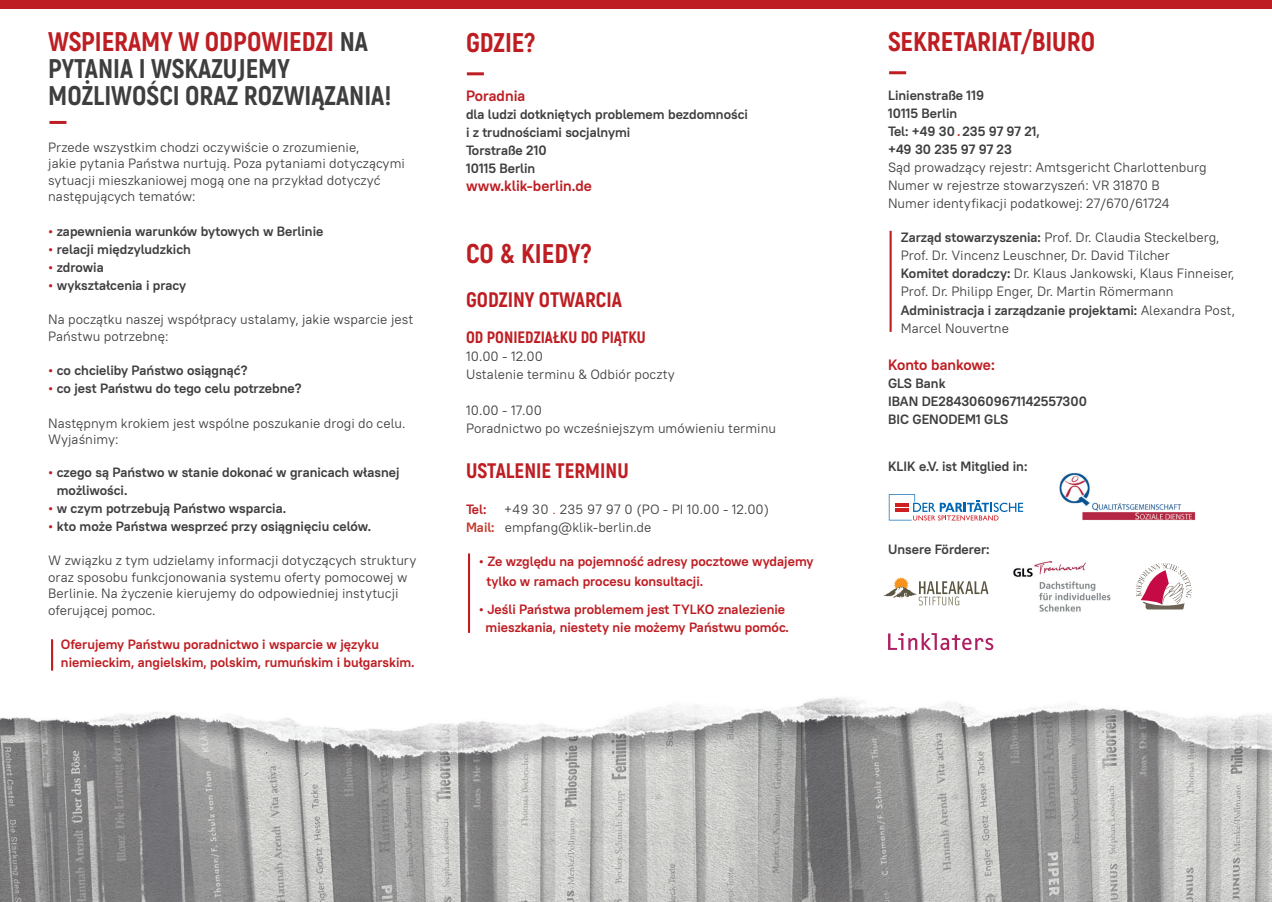
<style>
.page{position:relative;width:1272px;height:902px;background:#fff}
.page>*{position:absolute;margin:0;border:0;box-sizing:border-box;transform-origin:0 0}
.t1{font:800 27px/27px "Akrobat";color:#3e3e3f}
.t2{font:800 27px "Akrobat";color:#be1d22}
.t3{font:800 21px "Akrobat";color:#be1d22}
.t4{font:800 16.5px "Akrobat";color:#be1d22}
.t5{font:700 15px "PT Root UI";color:#be1d22}
.t6{font:13.5px/18px "PT Root UI";color:#3e3e3f}
.t7{font:700 13.5px/18px "PT Root UI";color:#3e3e3f}
.t8{font:700 13.5px/18px "PT Root UI";color:#be1d22}
.s1{color:#be1d22}
.s2{font-family:"Geogrotesque";font-weight:500;color:#be1d22}
.s3{color:#c3392d}
.s4{font-weight:700;color:#c3392d}
.s5{font-family:"Geogrotesque";font-weight:500}
.s6{font-weight:700}
</style>
<div class="page">
<img style="left:0;top:512px;width:1271px;height:389px">
<hr style="left:49px;top:121px;width:17px;height:3px;background:#be1d22">
<hr style="left:467px;top:72px;width:17px;height:3px;background:#be1d22">
<hr style="left:51px;top:639px;width:2px;height:31px;background:#be1d22">
<hr style="left:889px;top:231px;width:2px;height:101px;background:#be1d22">
<hr style="left:889px;top:71px;width:17px;height:3px;background:#be1d22">
<div style="left:0;top:0;width:1271px;height:8px;background:#be1d22"></div>
<hr style="left:468px;top:553px;width:2px;height:79px;background:#be1d22">
<div style="left:885px;top:491px;width:141px;height:33px;background:#fff"></div>
<svg style="left:888px;top:494px;width:135px;height:26px"></svg>
<img style="left:1056px;top:473px;width:139px;height:49px">
<svg style="left:1135px;top:563px;width:56px;height:46px"></svg>
<div style="left:880px;top:576px;width:111px;height:30px;background:#fff"></div>
<svg style="left:883px;top:577px;width:105px;height:28px"></svg>
<img style="left:1012px;top:561px;width:99px;height:51px">
<svg style="left:888px;top:632px;width:105px;height:18px"></svg>
<h1 class="t1" style="left:48px;top:28px;width:345px"><span class="s1">WSPIERAMY W ODPOWIEDZI</span> NA<br>PYTANIA I WSKAZUJEMY<br>MOŻLIWOŚCI ORAZ ROZWIĄZANIA!</h1>
<p class="t6" style="left:48px;top:139px;width:358px;line-height:16.5px">Przede wszystkim chodzi oczywiście o zrozumienie,<br>jakie pytania Państwa nurtują. Poza pytaniami dotyczącymi sytuacji mieszkaniowej mogą one na przykład dotyczyć następujących tematów:</p>
<p class="t7" style="left:48px;top:222px;width:277px"><span class="s2">¬</span> zapewnienia warunków bytowych w Berlinie <span class="s2">¬</span> relacji międzyludzkich<br><span class="s2">¬</span> zdrowia<br><span class="s2">¬</span> wykształcenia i pracy</p>
<p class="t6" style="left:48px;top:311px;width:366px;line-height:16.5px">Na początku naszej współpracy ustalamy, jakie wsparcie jest<br>Państwu potrzebnę:</p>
<p class="t7" style="left:48px;top:361px;width:255px"><span class="s2">¬</span> co chcieliby Państwo osiągnąć?<br><span class="s2">¬</span> co jest Państwu do tego celu potrzebne?</p>
<p class="t6" style="left:48px;top:414px;width:359px;line-height:16.5px">Następnym krokiem jest wspólne poszukanie drogi do celu.<br>Wyjaśnimy:</p>
<p class="t7" style="left:48px;top:463px;width:353px"><span class="s2">¬</span> czego są Państwo w stanie dokonać w granicach własnej</p>
<p class="t7" style="left:57px;top:481px;width:72px">możliwości.</p>
<p class="t7" style="left:48px;top:499px;width:239px"><span class="s2">¬</span> w czym potrzebują Państwo wsparcia.</p>
<p class="t7" style="left:48px;top:517px;width:324px"><span class="s2">¬</span> kto może Państwa wesprzeć przy osiągnięciu celów.</p>
<p class="t6" style="left:48px;top:552px;width:370px;line-height:16.5px">W związku z tym udzielamy informacji dotyczących struktury oraz sposobu funkcjonowania systemu oferty pomocowej w Berlinie. Na życzenie kierujemy do odpowiedniej instytucji oferującej pomoc.</p>
<p class="t8" style="left:61px;top:634px;width:355px">Oferujemy Państwu poradnictwo i wsparcie w języku niemieckim, angielskim, polskim, rumuńskim i bułgarskim.</p>
<h1 class="t2" style="left:466px;top:25px;width:71px">GDZIE?</h1>
<p class="t5" style="left:466px;top:86px;width:61px">Poradnia</p>
<p class="t7" style="left:466px;top:105px;width:283px">dla ludzi dotkniętych problemem bezdomności i z trudnościami socjalnymi<br>Torstraße 210<br>10115 Berlin</p>
<p class="t5" style="left:466px;top:176px;width:127px">www.klik-berlin.de</p>
<h1 class="t2" style="left:466px;top:236px;width:127px">CO &amp; KIEDY?</h1>
<h2 class="t3" style="left:466px;top:286px;width:157px">GODZINY OTWARCIA</h2>
<p class="t4" style="left:466px;top:326px;width:181px">OD PONIEDZIAŁKU DO PIĄTKU</p>
<p class="t6" style="left:466px;top:347px;width:210px">10.00 - 12.00<br>Ustalenie terminu &amp; Odbiór poczty</p>
<p class="t6" style="left:466px;top:401px;width:311px">10.00 - 17.00<br>Poradnictwo po wcześniejszym umówieniu terminu</p>
<h2 class="t3" style="left:466px;top:457px;width:164px">USTALENIE TERMINU</h2>
<p class="t8" style="left:466px;top:500px;width:22px">Tel:</p>
<p class="t6" style="left:466px;top:500px;width:305px;text-indent:38px">+49 30 <span class="s3">.</span> 235 97 97 0 (PO - PI 10.00 - 12.00)<br><span class="s4">Mail:</span> empfang@klik-berlin.de</p>
<p class="t8" style="left:486px;top:551px;width:328px;line-height:19.5px;text-indent:-8px"><span class="s5">¬</span> Ze względu na pojemność adresy pocztowe wydajemy tylko w ramach procesu konsultacji.</p>
<p class="t8" style="left:479px;top:600px;width:312px;text-align:center"><span class="s5">¬</span> Jeśli Państwa problemem jest TYLKO znalezienie mieszkania, niestety nie możemy Państwu pomóc.</p>
<h1 class="t2" style="left:888px;top:24px;width:208px">SEKRETARIAT/BIURO</h1>
<p class="t7" style="left:888px;top:86px;width:153px">Linienstraße 119<br>10115 Berlin<br>Tel: +49 30 <span class="s3">.</span> 235 97 97 21, +49 30 235 97 97 23</p>
<p class="t6" style="left:888px;top:158px;width:320px">Sąd prowadzący rejestr: Amtsgericht Charlottenburg<br>Numer w rejestrze stowarzyszeń: VR 31870 B<br>Numer identyfikacji podatkowej: 27/670/61724</p>
<p class="t6" style="left:900px;top:228px;width:336px"><span class="s6">Zarząd stowarzyszenia:</span> Prof. Dr. Claudia Steckelberg, Prof. Dr. Vincenz Leuschner, Dr. David Tilcher<br><span class="s6">Komitet doradczy:</span> Dr. Klaus Jankowski, Klaus Finneiser, Prof. Dr. Philipp Enger, Dr. Martin Römermann <span class="s6">Administracja i zarządzanie projektami:</span> Alexandra Post, Marcel Nouvertne</p>
<p class="t5" style="left:888px;top:355px;width:108px">Konto bankowe:</p>
<p class="t7" style="left:888px;top:374px;width:200px">GLS Bank<br>IBAN DE28430609671142557300<br>BIC GENODEM1 GLS</p>
<p class="t7" style="left:888px;top:456px;width:141px">KLIK e.V. ist Mitglied in:</p>
<p class="t7" style="left:888px;top:540px;width:103px">Unsere Förderer:</p>
</div>
